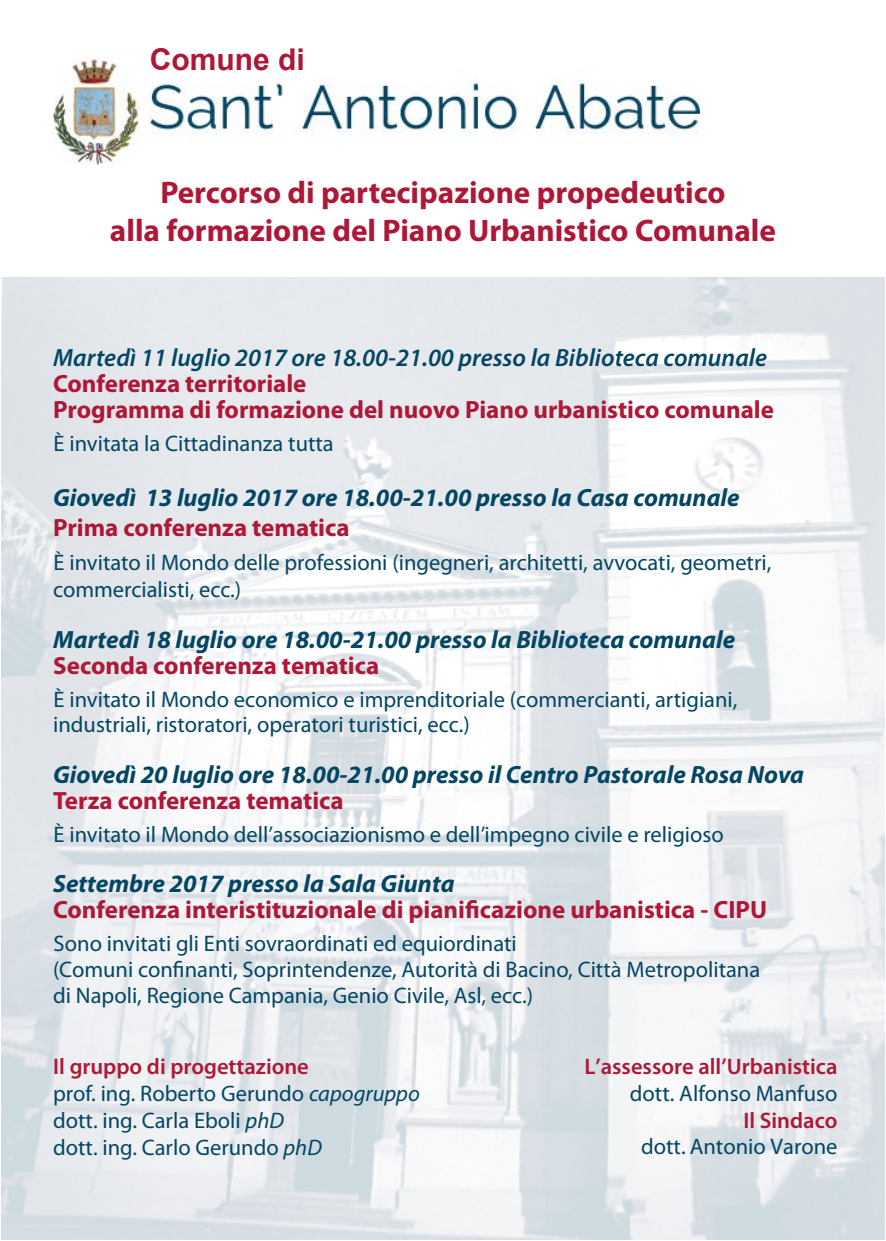
<style>
.page{position:relative;width:886px;height:1241px;background:#fff}
.page>*{position:absolute;margin:0;border:0;box-sizing:border-box;transform-origin:0 0}
.t1{font:700 31.25px/37.5px "Myriad Pro";color:#af1737;text-align:center}
.t2{font:700 30px "Arial";color:#af1737}
.t3{font:700 25px/25.6px "Myriad Pro";color:#af1737}
.t4{font:italic 700 25px "Myriad Pro";color:#034663}
.t5{font:italic 600 25px "Myriad Pro";color:#034663}
.t6{font:22.5px/27px "Myriad Pro";color:#034663}
.t7{font:600 22.5px "Myriad Pro";color:#af1737}
.s1{font-weight:600;color:#af1737}
.s2{font-style:italic}
</style>
<div class="page">
<img style="left:1px;top:277px;width:883px;height:962px">
<img style="left:53px;top:48px;width:647px;height:117px">
<h2 class="t2" style="left:150px;top:39px;width:157px">Comune di</h2>
<h1 class="t1" style="left:110px;top:173px;width:667px">Percorso di partecipazione propedeutico<br>alla formazione del Piano Urbanistico Comunale</h1>
<p class="t5" style="left:53px;top:342px;width:715px">Martedì 11 luglio 2017 ore 18.00-21.00 presso la Biblioteca comunale</p>
<p class="t3" style="left:53px;top:370px;width:722px">Conferenza territoriale<br>Programma di formazione del nuovo Piano urbanistico comunale</p>
<p class="t6" style="left:53px;top:429px;width:282px">È invitata la Cittadinanza tutta</p>
<p class="t4" style="left:53px;top:481px;width:688px">Giovedì 13 luglio 2017 ore 18.00-21.00 presso la Casa comunale</p>
<p class="t3" style="left:53px;top:513px;width:298px">Prima conferenza tematica</p>
<p class="t6" style="left:53px;top:548px;width:720px">È invitato il Mondo delle professioni (ingegneri, architetti, avvocati, geometri, commercialisti, ecc.)</p>
<p class="t4" style="left:53px;top:623px;width:683px">Martedì 18 luglio ore 18.00-21.00 presso la Biblioteca comunale</p>
<p class="t3" style="left:53px;top:651px;width:328px">Seconda conferenza tematica</p>
<p class="t6" style="left:53px;top:686px;width:686px;line-height:25.6px">È invitato il Mondo economico e imprenditoriale (commercianti, artigiani, industriali, ristoratori, operatori turistici, ecc.)</p>
<p class="t4" style="left:53px;top:758px;width:752px">Giovedì 20 luglio ore 18.00-21.00 presso il Centro Pastorale Rosa Nova</p>
<p class="t3" style="left:53px;top:786px;width:292px">Terza conferenza tematica</p>
<p class="t6" style="left:53px;top:820px;width:672px">È invitato il Mondo dell’associazionismo e dell’impegno civile e religioso</p>
<p class="t4" style="left:53px;top:867px;width:403px">Settembre 2017 presso la Sala Giunta</p>
<p class="t3" style="left:53px;top:895px;width:715px">Conferenza interistituzionale di pianificazione urbanistica - CIPU</p>
<p class="t6" style="left:53px;top:930px;width:709px;line-height:25.6px">Sono invitati gli Enti sovraordinati ed equiordinati<br>(Comuni confinanti, Soprintendenze, Autorità di Bacino, Città Metropolitana di Napoli, Regione Campania, Genio Civile, Asl, ecc.)</p>
<p class="t6" style="left:53px;top:1052px;width:368px"><span class="s1">Il gruppo di progettazione<br></span>prof. ing. Roberto Gerundo <span class="s2">capogruppo </span>dott. ing. Carla Eboli <span class="s2">phD<br></span>dott. ing. Carlo Gerundo <span class="s2">phD</span></p>
<p class="t7" style="left:584px;top:1052px;width:255px">L’assessore all’Urbanistica</p>
<p class="t6" style="left:630px;top:1079px;width:209px">dott. Alfonso Manfuso</p>
<p class="t7" style="left:743px;top:1105px;width:95px">Il Sindaco</p>
<p class="t6" style="left:641px;top:1132px;width:198px">dott. Antonio Varone</p>
</div>
